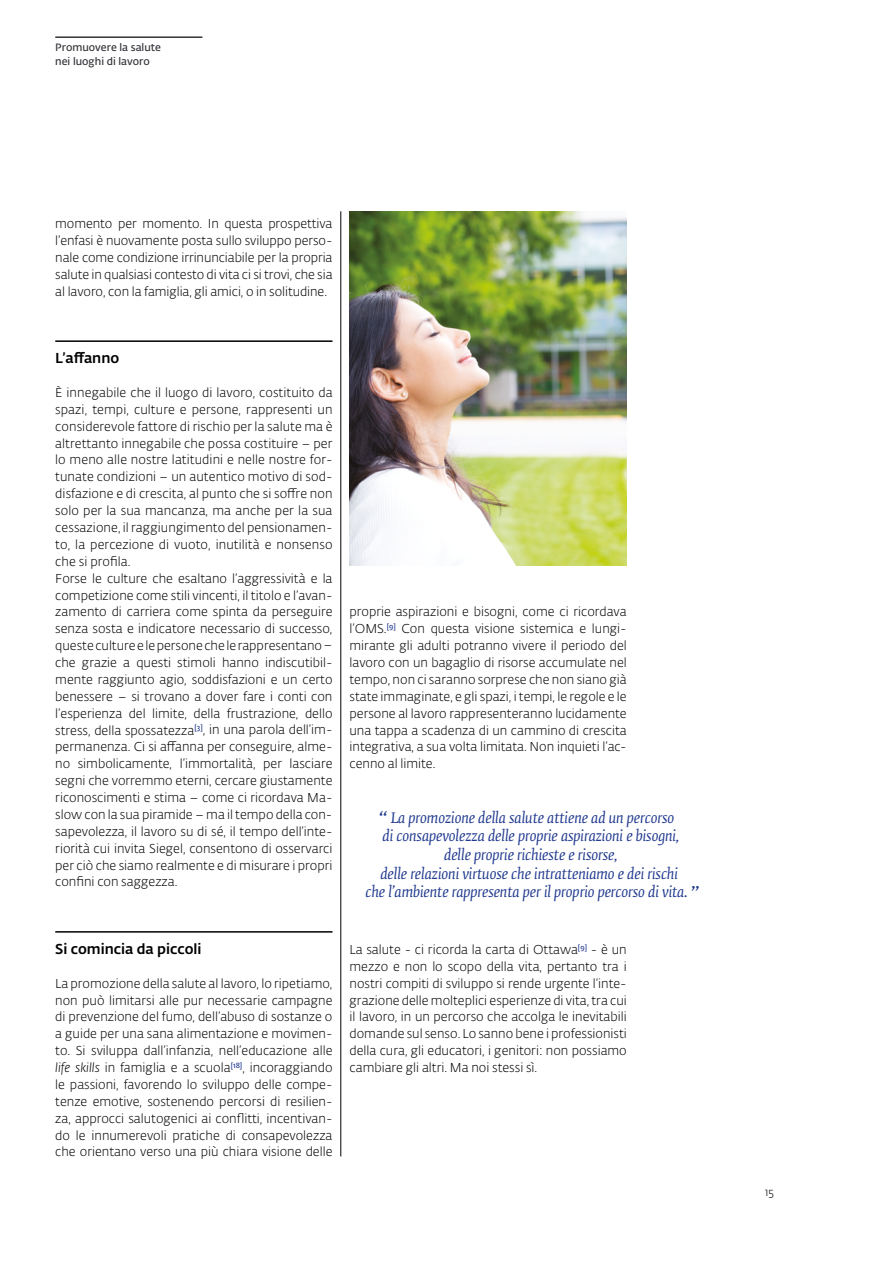
<style>
.page{position:relative;width:893px;height:1263px;background:#fff}
.page>*{position:absolute;margin:0;border:0;box-sizing:border-box;transform-origin:0 0}
.t1{font:14.25px "SUPSI Fedra Ser Book Ita";letter-spacing:-.01em;color:#213a8f}
.t2{font:500 14.25px "SUPSI Fedra Sans";color:#000}
.t3{font:300 12.75px/17px "SUPSI Fedra Sans";color:#000;text-align:justify}
.t4{font:300 11.25px "SUPSI Fedra Sans";color:#000}
.t5{font:600 10.5px/14.4px "SUPSI Fedra Sans";color:#313237}
.s1{font-style:italic}
.s2{font-size:19.5px}
</style>
<div class="page">
<hr style="left:55px;top:36px;width:147px;height:2px;background:#313237">
<hr style="left:341px;top:211px;width:1px;height:945px;background:#000">
<hr style="left:55px;top:340px;width:278px;height:2px;background:#000">
<hr style="left:55px;top:931px;width:278px;height:2px;background:#000">
<img style="left:350px;top:211px;width:277px;height:354px">
<p class="t5" style="left:55px;top:39px;width:107px">Promuovere la salute nei luoghi di lavoro</p>
<p class="t3" style="left:55px;top:215px;width:279px">momento per momento. In questa prospettiva l’enfasi è nuovamente posta sullo sviluppo perso&shy;nale come condizione irrinunciabile per la propria salute in qualsiasi contesto di vita ci si trovi, che sia al lavoro, con la famiglia, gli amici, o in solitudine.</p>
<p class="t2" style="left:55px;top:347px;width:65px">L’affanno</p>
<p class="t3" style="left:55px;top:384px;width:279px;text-align:left">È innegabile che il luogo di lavoro, costituito da spazi, tempi, culture e persone, rappresenti un considerevole fattore di rischio per la salute ma è altrettanto innegabile che possa costituire – per lo meno alle nostre latitudini e nelle nostre for&shy;tunate condizioni – un autentico motivo di sod&shy;disfazione e di crescita, al punto che si soffre non solo per la sua mancanza, ma anche per la sua cessazione, il raggiungimento del pensionamen&shy;to, la percezione di vuoto, inutilità e nonsenso che si profila.<br>Forse le culture che esaltano l’aggressività e la competizione come stili vincenti, il titolo e l’avan&shy;zamento di carriera come spinta da perseguire senza sosta e indicatore necessario di successo, queste culture e le persone che le rappresentano – che grazie a questi stimoli hanno indiscutibil&shy;mente raggiunto agio, soddisfazioni e un certo benessere – si trovano a dover fare i conti con l’esperienza del limite, della frustrazione, dello stress, della spossatezza<sup>[3]</sup>, in una parola dell’im&shy;permanenza. Ci si affanna per conseguire, alme&shy;no simbolicamente, l’immortalità, per lasciare segni che vorremmo eterni, cercare giustamente riconoscimenti e stima – come ci ricordava Ma&shy;slow con la sua piramide – ma il tempo della con&shy;sapevolezza, il lavoro su di sé, il tempo dell’inte&shy;riorità cui invita Siegel, consentono di osservarci per ciò che siamo realmente e di misurare i propri confini con saggezza.</p>
<p class="t2" style="left:55px;top:938px;width:148px">Si comincia da piccoli</p>
<p class="t3" style="left:55px;top:974px;width:279px">La promozione della salute al lavoro, lo ripetiamo, non può limitarsi alle pur necessarie campagne di prevenzione del fumo, dell’abuso di sostanze o a guide per una sana alimentazione e movimen&shy;to. Si sviluppa dall’infanzia, nell’educazione alle <span class="s1">life skills</span> in famiglia e a scuola<sup>[18]</sup>, incoraggiando le passioni, favorendo lo sviluppo delle compe&shy;tenze emotive, sostenendo percorsi di resilien&shy;za, approcci salutogenici ai conflitti, incentivan&shy;do le innumerevoli pratiche di consapevolezza che orientano verso una più chiara visione delle</p>
<p class="t3" style="left:350px;top:603px;width:279px">proprie aspirazioni e bisogni, come ci ricordava l’OMS.<sup>[9]</sup> Con questa visione sistemica e lungi&shy;mirante gli adulti potranno vivere il periodo del lavoro con un bagaglio di risorse accumulate nel tempo, non ci saranno sorprese che non siano già state immaginate, e gli spazi, i tempi, le regole e le persone al lavoro rappresenteranno lucidamente una tappa a scadenza di un cammino di crescita integrativa, a sua volta limitata. Non inquieti l’ac&shy;cenno al limite.</p>
<p class="t1" style="left:379px;top:809px;width:297px"><span class="s2">“</span> La promozione della salute attiene ad un percorso</p>
<p class="t1" style="left:382px;top:828px;width:298px">di consapevolezza delle proprie aspirazioni e bisogni,</p>
<p class="t1" style="left:444px;top:847px;width:175px">delle proprie richieste e risorse,</p>
<p class="t1" style="left:380px;top:865px;width:299px">delle relazioni virtuose che intratteniamo e dei rischi</p>
<p class="t1" style="left:365px;top:884px;width:334px">che l’ambiente rappresenta per il proprio percorso di vita. <span class="s2">”</span></p>
<p class="t3" style="left:350px;top:941px;width:279px">La salute - ci ricorda la carta di Ottawa<sup>[9]</sup> - è un mezzo e non lo scopo della vita, pertanto tra i nostri compiti di sviluppo si rende urgente l’inte&shy;grazione delle molteplici esperienze di vita, tra cui il lavoro, in un percorso che accolga le inevitabili domande sul senso. Lo sanno bene i professionisti della cura, gli educatori, i genitori: non possiamo cambiare gli altri. Ma noi stessi sì.</p>
<p class="t4" style="left:765px;top:1185px;width:11px">15</p>
</div>
